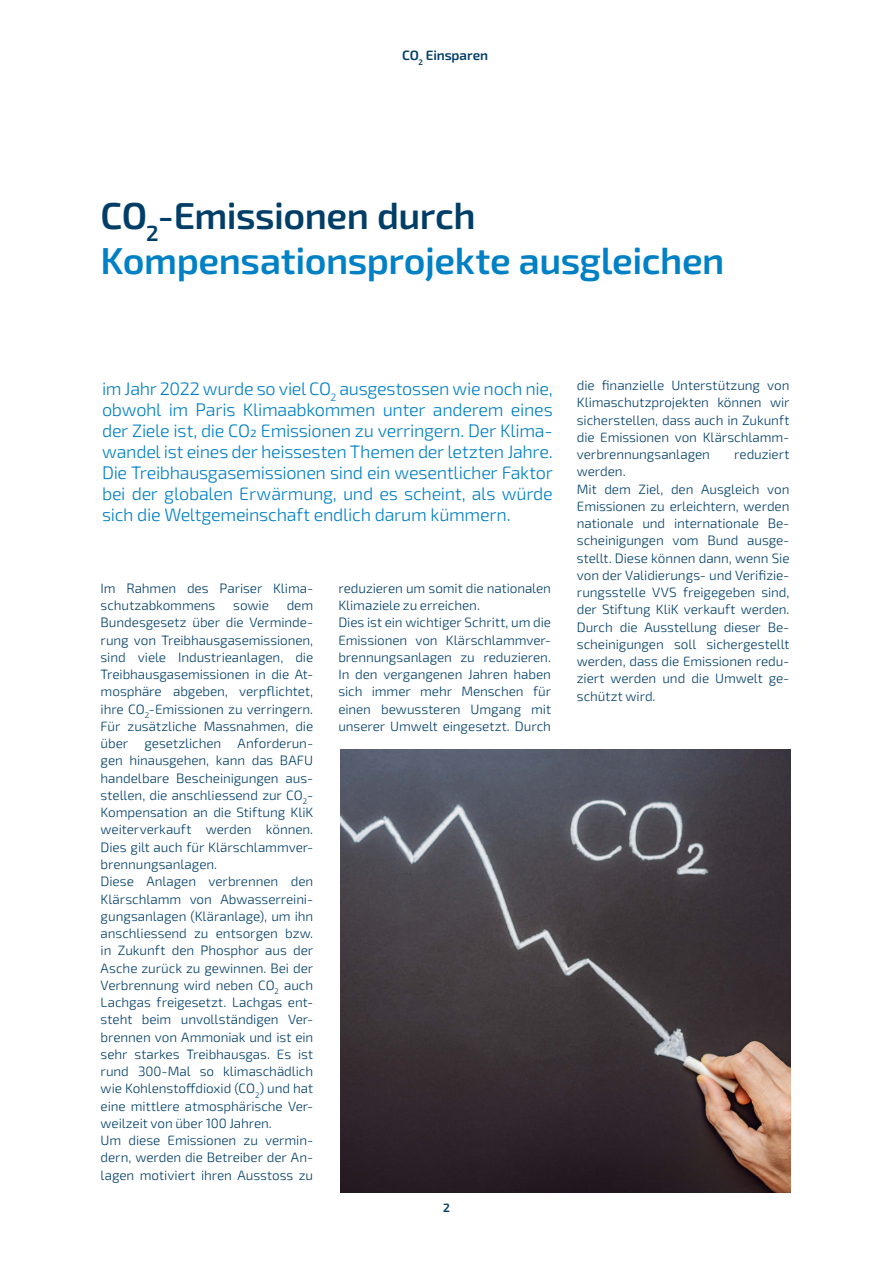
<style>
.page{position:relative;width:893px;height:1263px;background:#fff}
.page>*{position:absolute;margin:0;border:0;box-sizing:border-box;transform-origin:0 0}
.t1{font:600 37.5px "Exo 2";letter-spacing:-.01em;color:#0080c5}
.t2{font:600 37.5px "Exo 2";letter-spacing:-.015em;color:#003e68}
.t3{font:300 18px/21px "Exo 2";letter-spacing:-.02em;color:#0080c5;text-align:justify}
.t4{font:300 13.5px/17.2px "Exo 2";letter-spacing:-.005em;color:#003e68;text-align:justify}
.t5{font:600 13.5px "Exo 2";letter-spacing:-.005em;color:#003e68}
.t6{font:600 12px "Exo 2";color:#003e68}
</style>
<div class="page">
<img style="left:340px;top:750px;width:451px;height:442px">
<p class="t5" style="left:402px;top:46px;width:88px">CO<sub>2</sub> Einsparen</p>
<p class="t2" style="left:101px;top:189px;width:377px">CO<sub>2</sub>-Emissionen durch</p>
<p class="t1" style="left:101px;top:234px;width:625px">Kompensationsprojekte ausgleichen</p>
<p class="t3" style="left:102px;top:377px;width:452px">im Jahr 2022 wurde so viel CO<sub>2</sub> ausgestossen wie noch nie, obwohl im Paris Klimaabkommen unter anderem eines der Ziele ist, die CO2 Emissionen zu verringern. Der Klima&shy;wandel ist eines der heissesten Themen der letzten Jahre.<br>Die Treibhausgasemissionen sind ein wesentlicher Faktor bei der globalen Erwärmung, und es scheint, als würde sich die Weltgemeinschaft endlich darum kümmern.</p>
<p class="t4" style="left:101px;top:579px;width:214px">Im Rahmen des Pariser Klima&shy;schutzabkommens</p>
<p class="t4" style="left:101px;top:596px;width:214px;text-indent:186px">dem Bundesgesetz über die Verminde&shy;rung von Treibhausgasemissionen, sind viele Industrieanlagen, die Treibhausgasemissionen in die At&shy;mosphäre abgeben, verpflichtet, ihre CO<sub>2</sub>-Emissionen zu verringern.<br>Für zusätzliche Massnahmen, die über gesetzlichen Anforderun&shy;gen hinausgehen, kann das BAFU handelbare Bescheinigungen aus&shy;stellen, die anschliessend zur CO<sub>2</sub>- Kompensation an die Stiftung KliK weiterverkauft werden können.<br>Dies gilt auch für Klärschlammver&shy;brennungsanlagen.</p>
<p class="t4" style="left:101px;top:872px;width:214px">Diese Anlagen verbrennen den Klärschlamm von Abwasserreini&shy;gungsanlagen (Kläranlage), um ihn anschliessend zu entsorgen bzw. in Zukunft den Phosphor aus der Asche zurück zu gewinnen. Bei der Verbrennung wird neben CO<sub>2</sub> auch Lachgas freigesetzt. Lachgas ent&shy;steht beim unvollständigen Ver&shy;brennen von Ammoniak und ist ein sehr starkes Treibhausgas. Es ist rund 300-Mal so klimaschädlich wie Kohlenstoffdioxid (CO<sub>2</sub>) und hat eine mittlere atmosphärische Ver&shy;weilzeit von über 100 Jahren.</p>
<p class="t4" style="left:101px;top:1131px;width:214px">Um diese Emissionen zu vermin&shy;dern, werden die Betreiber der An&shy;lagen motiviert ihren Ausstoss zu</p>
<p class="t4" style="left:233px;top:596px;width:37px">sowie</p>
<p class="t4" style="left:338px;top:579px;width:214px">reduzieren um somit die nationalen<br>Klimaziele zu erreichen.</p>
<p class="t4" style="left:338px;top:614px;width:214px">Dies ist ein wichtiger Schritt, um die Emissionen von Klärschlammver&shy;brennungsanlagen zu reduzieren.<br>In den vergangenen Jahren haben sich immer mehr Menschen für einen bewussteren Umgang mit unserer Umwelt eingesetzt. Durch</p>
<p class="t6" style="left:443px;top:1199px;width:8px">2</p>
<p class="t4" style="left:577px;top:376px;width:214px">die finanzielle Unterstützung von Klimaschutzprojekten können wir sicherstellen, dass auch in Zukunft die Emissionen von Klärschlamm&shy;verbrennungsanlagen</p>
<p class="t4" style="left:734px;top:445px;width:57px">reduziert</p>
<p class="t4" style="left:577px;top:463px;width:50px">werden.</p>
<p class="t4" style="left:577px;top:480px;width:214px">Mit dem Ziel, den Ausgleich von Emissionen zu erleichtern, werden nationale und internationale Be&shy;scheinigungen vom Bund ausge&shy;stellt. Diese können dann, wenn Sie von der Validierungs- und Verifizie&shy;rungsstelle VVS freigegeben sind, der Stiftung KliK verkauft werden.<br>Durch die Ausstellung dieser Be&shy;scheinigungen soll sichergestellt werden, dass die Emissionen redu&shy;ziert werden und die Umwelt ge&shy;schützt wird.</p>
</div>
